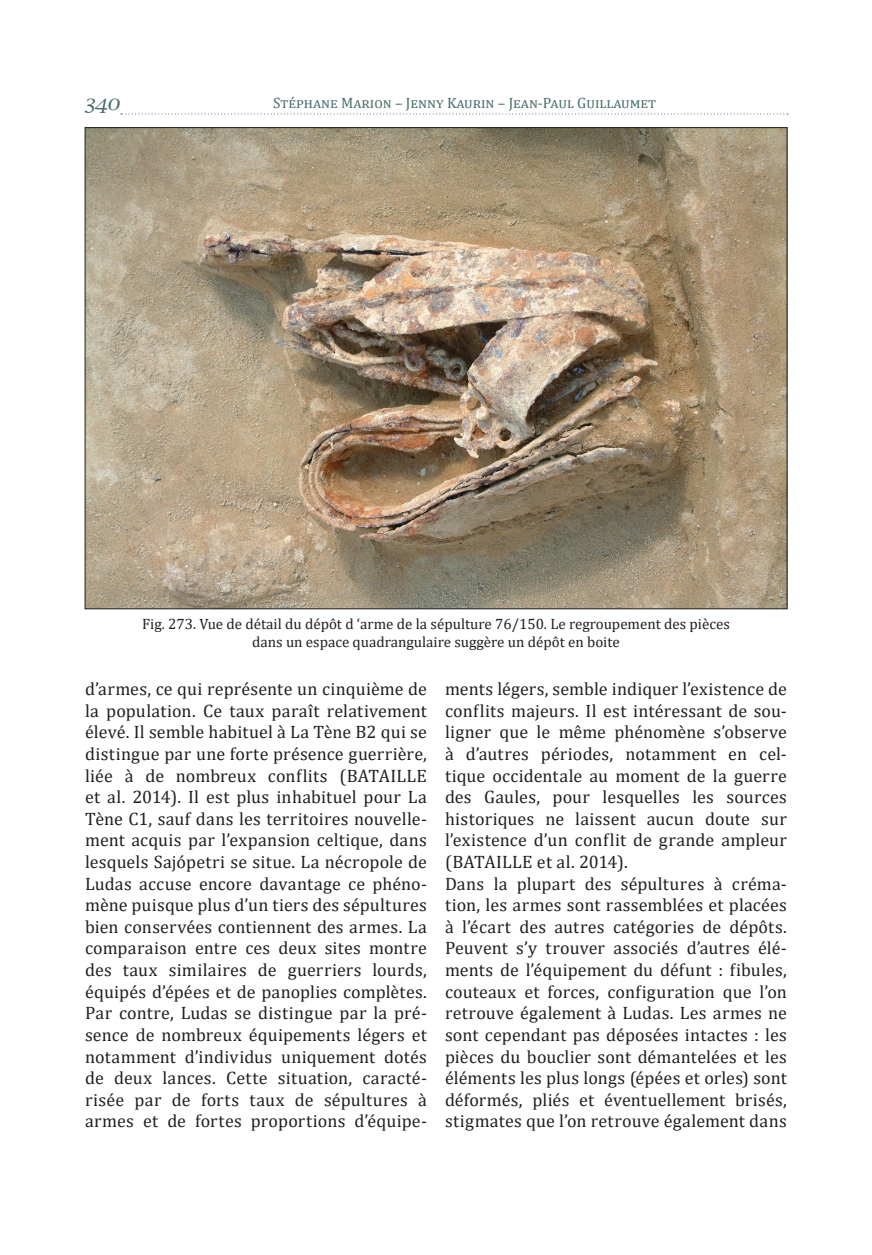
<style>
.page{position:relative;width:872px;height:1255px;background:#fff}
.page>*{position:absolute;margin:0;border:0;box-sizing:border-box;transform-origin:0 0}
.t1{font:italic 21px "Lucida Calligraphy";color:#496e6d}
.t2{font:18px/21.6px "Cambria";letter-spacing:.01em;color:#231f20;text-align:justify}
.t3{font:15px/18px "Cambria";color:#231f20;text-align:center}
.t4{font:15px "Cambria";letter-spacing:.035em;color:#496e6d}
</style>
<div class="page">
<svg style="left:121px;top:113px;width:667px;height:1px"></svg>
<img style="left:87px;top:129px;width:698px;height:478px">
<p class="t1" style="left:84px;top:90px;width:37px">340</p>
<p class="t4" style="left:273px;top:94px;width:384px">Stéphane Marion – Jenny Kaurin – Jean-Paul Guillaumet</p>
<p class="t3" style="left:142px;top:615px;width:589px">Fig. 273. Vue de détail du dépôt d ‘arme de la sépulture 76/150. Le regroupement des pièces dans un espace quadrangulaire suggère un dépôt en boite</p>
<p class="t2" style="left:85px;top:678px;width:343px">d’armes, ce qui représente un cinquième de la population. Ce taux paraît relativement élevé. Il semble habituel à La Tène B2 qui se distingue par une forte présence guerrière, liée à de nombreux conflits (BATAILLE et al. 2014). Il est plus inhabituel pour La Tène C1, sauf dans les territoires nouvelle&shy;ment acquis par l’expansion celtique, dans lesquels Sajópetri se situe. La nécropole de Ludas accuse encore davantage ce phéno&shy;mène puisque plus d’un tiers des sépultures bien conservées contiennent des armes. La comparaison entre ces deux sites montre des taux similaires de guerriers lourds, équipés d’épées et de panoplies complètes.<br>Par contre, Ludas se distingue par la pré&shy;sence de nombreux équipements légers et notamment d’individus uniquement dotés de deux lances. Cette situation, caracté&shy;risée par de forts taux de sépultures à armes et de fortes proportions d’équipe-</p>
<p class="t2" style="left:445px;top:678px;width:343px">ments légers, semble indiquer l’existence de conflits majeurs. Il est intéressant de sou&shy;ligner que le même phénomène s’observe à d’autres périodes, notamment en cel&shy;tique occidentale au moment de la guerre des Gaules, pour lesquelles les sources historiques ne laissent aucun doute sur l’existence d’un conflit de grande ampleur (BATAILLE et al. 2014).</p>
<p class="t2" style="left:445px;top:872px;width:343px">Dans la plupart des sépultures à créma&shy;tion, les armes sont rassemblées et placées à l’écart des autres catégories de dépôts.<br>Peuvent s’y trouver associés d’autres élé&shy;ments de l’équipement du défunt : fibules, couteaux et forces, configuration que l’on retrouve également à Ludas. Les armes ne sont cependant pas déposées intactes : les pièces du bouclier sont démantelées et les éléments les plus longs (épées et orles) sont déformés, pliés et éventuellement brisés, stigmates que l’on retrouve également dans</p>
</div>
